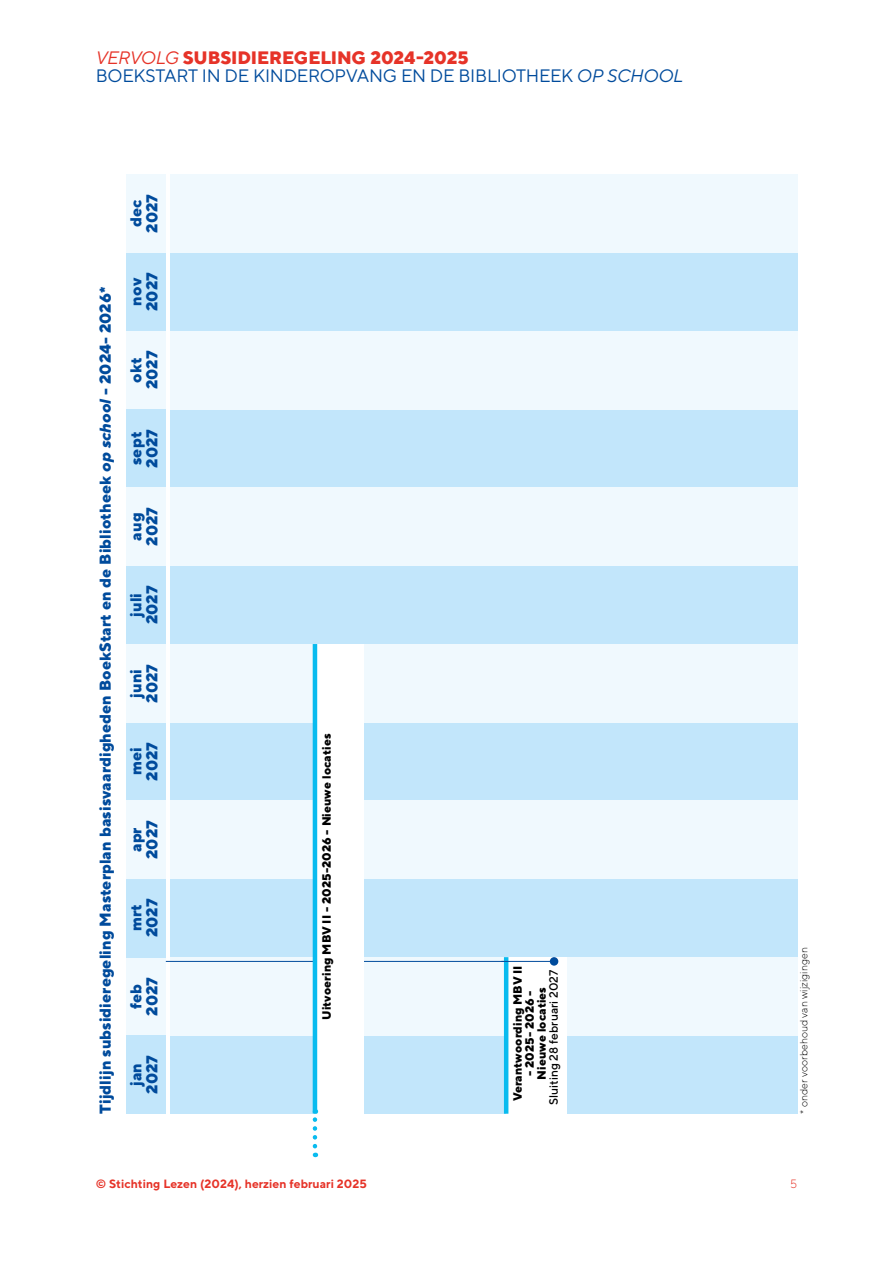
<style>
.page{position:relative;width:893px;height:1263px;background:#fff}
.page>*{position:absolute;margin:0;border:0;box-sizing:border-box;transform-origin:0 0}
.Labelkopje{font:18px "TT Norms";letter-spacing:-.015em;color:#004b9c}
.Labelkopje-2{font:800 18px "TT Norms";letter-spacing:-.005em;color:#e63328}
._2_Heading{font:800 15.75px "TT Norms";color:#004b9c}
.Tabel_extrabold_GROOT{font:800 15.75px "TT Norms";color:#004b9c}
.Tabel_medium{font:800 12px/12px "TT Norms";color:#000}
.t1{font:700 12px "TT Norms";color:#e63328}
.Tabel_medium-2{font:500 12px "TT Norms";color:#000}
.t2{font:300 12px "TT Norms";color:#e63328}
.Tabel_medium-3{font:300 10.5px "TT Norms";color:#000}
.s1{font-weight:400;font-style:italic}
.s2{font-style:italic}
</style>
<div class="page">
<div style="left:170px;top:1035px;width:627px;height:79px;background:#c2e6fb"></div>
<div style="left:170px;top:722px;width:627px;height:78px;background:#c2e6fb"></div>
<div style="left:170px;top:409px;width:627px;height:78px;background:#c2e6fb"></div>
<div style="left:170px;top:253px;width:627px;height:78px;background:#c2e6fb"></div>
<div style="left:170px;top:879px;width:627px;height:78px;background:#c2e6fb"></div>
<div style="left:170px;top:566px;width:627px;height:78px;background:#c2e6fb"></div>
<div style="left:170px;top:957px;width:627px;height:78px;background:#f0f9fe"></div>
<div style="left:170px;top:644px;width:627px;height:78px;background:#f0f9fe"></div>
<div style="left:170px;top:331px;width:627px;height:78px;background:#f0f9fe"></div>
<div style="left:170px;top:174px;width:627px;height:79px;background:#f0f9fe"></div>
<div style="left:170px;top:800px;width:627px;height:79px;background:#f0f9fe"></div>
<div style="left:170px;top:487px;width:627px;height:79px;background:#f0f9fe"></div>
<div style="left:126px;top:722px;width:40px;height:78px;background:#c2e6fb"></div>
<div style="left:126px;top:253px;width:40px;height:78px;background:#c2e6fb"></div>
<div style="left:126px;top:566px;width:40px;height:78px;background:#c2e6fb"></div>
<div style="left:126px;top:957px;width:40px;height:78px;background:#f0f9fe"></div>
<div style="left:126px;top:331px;width:40px;height:78px;background:#f0f9fe"></div>
<div style="left:126px;top:644px;width:40px;height:78px;background:#f0f9fe"></div>
<div style="left:126px;top:800px;width:40px;height:79px;background:#f0f9fe"></div>
<div style="left:126px;top:174px;width:40px;height:79px;background:#f0f9fe"></div>
<div style="left:126px;top:1035px;width:40px;height:79px;background:#c2e6fb"></div>
<div style="left:126px;top:879px;width:40px;height:78px;background:#c2e6fb"></div>
<div style="left:126px;top:409px;width:40px;height:78px;background:#c2e6fb"></div>
<div style="left:126px;top:487px;width:40px;height:79px;background:#f0f9fe"></div>
<hr style="left:166px;top:961px;width:338px;height:1px;background:#004b9c">
<div style="left:506px;top:957px;width:60px;height:157px;background:#fff"></div>
<hr style="left:504px;top:957px;width:4px;height:157px;background:#09bbef">
<div style="left:550px;top:957px;width:8px;height:9px;background:#004b9c;border-radius:50%"></div>
<div style="left:315px;top:644px;width:48px;height:470px;background:#fff"></div>
<hr style="left:313px;top:644px;width:4px;height:469px;background:#09bbef">
<svg style="left:313px;top:1113px;width:4px;height:33px"></svg>
<hr style="left:501px;top:961px;width:53px;height:1px;background:#004b9c">
<p class="Labelkopje-2" style="left:96px;top:46px;width:375px"><span class="s1">VERVOLG</span> SUBSIDIEREGELING 2024-2025</p>
<p class="Labelkopje" style="left:96px;top:64px;width:589px">BOEKSTART IN DE KINDEROPVANG EN DE BIBLIOTHEEK <span class="s2">OP SCHOOL</span></p>
<p class="Tabel_extrabold_GROOT" style="left:126px;top:227px;width:29px;rotate:-90deg">dec</p>
<p class="Tabel_extrabold_GROOT" style="left:142px;top:233px;width:40px;rotate:-90deg">2027</p>
<p class="_2_Heading" style="left:95px;top:1114px;width:829px;rotate:-90deg">Tijdlijn subsidieregeling Masterplan basisvaardigheden BoekStart en de Bibliotheek <span class="s2">op school</span> - 2024- 2026*</p>
<p class="Tabel_extrabold_GROOT" style="left:126px;top:306px;width:29px;rotate:-90deg">nov</p>
<p class="Tabel_extrabold_GROOT" style="left:142px;top:311px;width:40px;rotate:-90deg">2027</p>
<p class="Tabel_extrabold_GROOT" style="left:126px;top:383px;width:27px;rotate:-90deg">okt</p>
<p class="Tabel_extrabold_GROOT" style="left:142px;top:389px;width:40px;rotate:-90deg">2027</p>
<p class="Tabel_extrabold_GROOT" style="left:126px;top:465px;width:35px;rotate:-90deg">sept</p>
<p class="Tabel_extrabold_GROOT" style="left:142px;top:468px;width:40px;rotate:-90deg">2027</p>
<p class="Tabel_extrabold_GROOT" style="left:126px;top:541px;width:30px;rotate:-90deg">aug</p>
<p class="Tabel_extrabold_GROOT" style="left:142px;top:546px;width:40px;rotate:-90deg">2027</p>
<p class="Tabel_extrabold_GROOT" style="left:126px;top:617px;width:25px;rotate:-90deg">juli</p>
<p class="Tabel_extrabold_GROOT" style="left:142px;top:624px;width:40px;rotate:-90deg">2027</p>
<p class="Tabel_extrabold_GROOT" style="left:126px;top:697px;width:30px;rotate:-90deg">juni</p>
<p class="Tabel_extrabold_GROOT" style="left:142px;top:702px;width:40px;rotate:-90deg">2027</p>
<p class="Tabel_extrabold_GROOT" style="left:126px;top:775px;width:29px;rotate:-90deg">mei</p>
<p class="Tabel_extrabold_GROOT" style="left:142px;top:781px;width:40px;rotate:-90deg">2027</p>
<p class="Tabel_extrabold_GROOT" style="left:126px;top:852px;width:26px;rotate:-90deg">apr</p>
<p class="Tabel_extrabold_GROOT" style="left:142px;top:859px;width:40px;rotate:-90deg">2027</p>
<p class="Tabel_extrabold_GROOT" style="left:126px;top:931px;width:28px;rotate:-90deg">mrt</p>
<p class="Tabel_extrabold_GROOT" style="left:142px;top:937px;width:40px;rotate:-90deg">2027</p>
<p class="Tabel_extrabold_GROOT" style="left:126px;top:1009px;width:27px;rotate:-90deg">feb</p>
<p class="Tabel_extrabold_GROOT" style="left:142px;top:1016px;width:40px;rotate:-90deg">2027</p>
<p class="Tabel_extrabold_GROOT" style="left:126px;top:1086px;width:24px;rotate:-90deg">jan</p>
<p class="Tabel_extrabold_GROOT" style="left:142px;top:1094px;width:40px;rotate:-90deg">2027</p>
<p class="Tabel_medium" style="left:320px;top:1020px;width:287px;rotate:-90deg">Uitvoering MBV II - 2025-2026 - Nieuwe locaties</p>
<p class="Tabel_medium" style="left:511px;top:1101px;width:138px;rotate:-90deg">Verantwoording MBV II</p>
<p class="Tabel_medium-2" style="left:546px;top:1105px;width:137px;rotate:-90deg">Sluiting 28 februari 2027</p>
<p class="Tabel_medium" style="left:523px;top:1079px;width:94px;rotate:-90deg">- 2025- 2026 -<br>Nieuwe locaties</p>
<p class="Tabel_medium-3" style="left:797px;top:1114px;width:168px;rotate:-90deg">* onder voorbehoud van wijzigingen</p>
<p class="t1" style="left:96px;top:1176px;width:273px">© Stichting Lezen (2024), herzien februari 2025</p>
<p class="t2" style="left:790px;top:1176px;width:9px">5</p>
</div>
